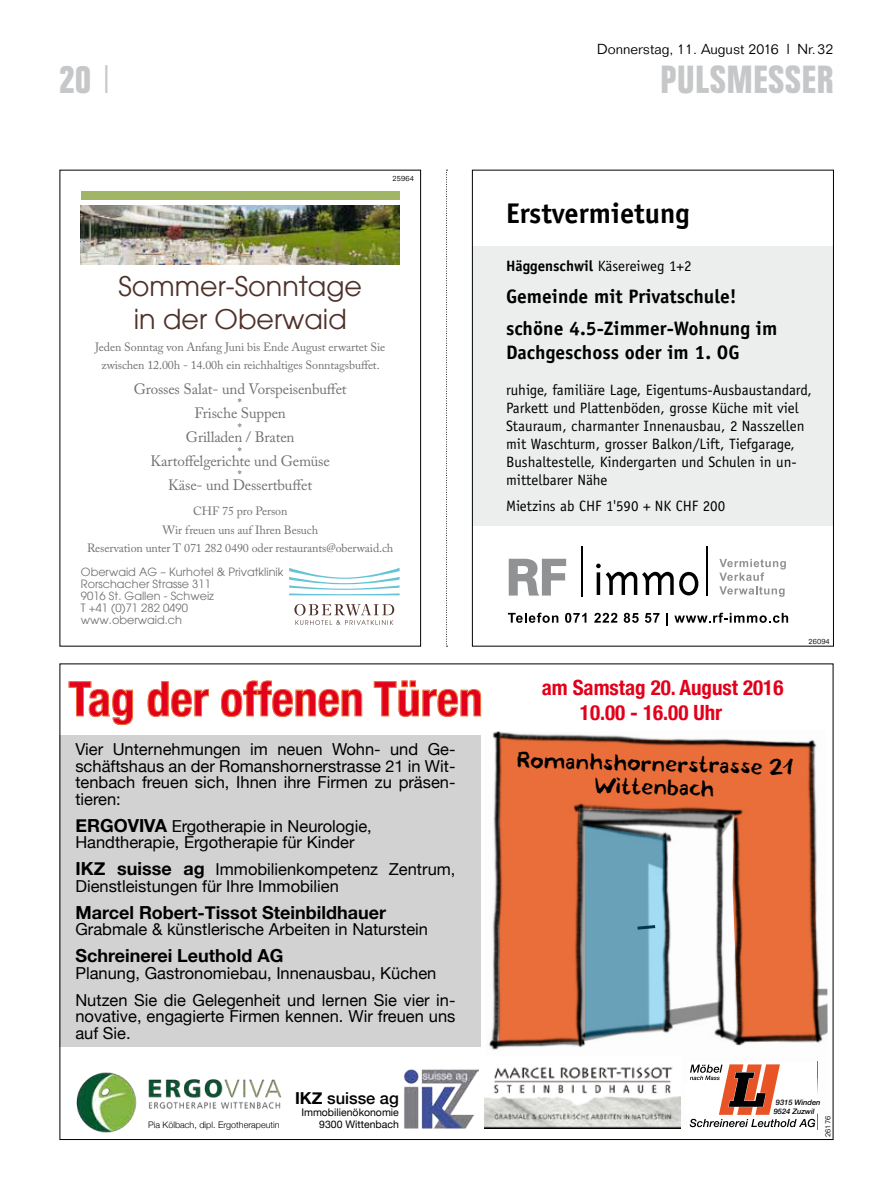
<style>
.page{position:relative;width:893px;height:1191px;background:#fff}
.page>*{position:absolute;margin:0;border:0;box-sizing:border-box;transform-origin:0 0}
.t1{font:700 condensed 48px "Helvetica Neue";color:#e2001a}
.t2{font:700 39px "Folio Condensed BQ";letter-spacing:.03em;color:#c6c7c8}
.t3{font:700 28.5px "Officina Sans";color:#000}
.t4{font:27px/33px "Avant Garde";color:#4f3129;text-align:center}
.t5{font:700 condensed 21px "Helvetica Neue";color:#e2001a}
.t6{font:700 19.5px/32px "Officina Sans";color:#000}
.t7{font:19.5px/23.4px "Blemished";color:#000;text-align:center}
.t8{font:700 18px "Helvetica Neue";color:#000}
.t9{font:16.5px/16.5px "Helvetica Neue";color:#000}
.t10{font:500 16.5px "Helvetica Neue";color:#000}
.t11{font:15px/18px "Officina Sans";color:#000}
.t12{font:15px/24px "Adobe Caslon Pro";letter-spacing:-.01em;color:#707172;text-align:center}
.t13{font:300 14.25px "Folio";color:#000}
.t14{font:12px/18px "Adobe Caslon Pro";letter-spacing:-.01em;color:#707172;text-align:center}
.t15{font:600 12px/24.6px "Adobe Caslon Pro";color:#707172;text-align:justify}
.t16{font:11.25px/12px "Avant Garde";color:#707172}
.t17{font:10.5px/12px "Helvetica Neue";color:#000;text-align:right}
.t18{font:300 9px "Helvetica Neue";color:#000}
.t19{font:italic 500 7.5px/9px "Helvetica Neue";color:#000}
.t20{font:300 7.5px "Folio";letter-spacing:.02em;color:#000}
.s1{font-family:"Folio";font-weight:300}
.s2{font-weight:700;font-size:18px}
.s3{font-weight:700}
</style>
<div class="page">
<svg style="left:446px;top:170px;width:1px;height:477px"></svg>
<img style="left:489px;top:731px;width:339px;height:395px">
<svg style="left:68px;top:681px;width:65px;height:44px"></svg>
<svg style="left:147px;top:681px;width:62px;height:36px"></svg>
<svg style="left:221px;top:680px;width:141px;height:37px"></svg>
<svg style="left:373px;top:680px;width:108px;height:37px"></svg>
<img style="left:485px;top:1056px;width:195px;height:72px">
<img style="left:404px;top:1069px;width:74px;height:60px">
<div style="left:60px;top:735px;width:421px;height:311px;background:#d2d2d2"></div>
<svg style="left:685px;top:1062px;width:134px;height:67px"></svg>
<svg style="left:498px;top:736px;width:320px;height:308px;background:#bb6e4d"></svg>
<img style="left:585px;top:825px;width:80px;height:213px">
<img style="left:76px;top:1072px;width:206px;height:61px">
<div style="left:81px;top:191px;width:319px;height:9px;background:#a1b566"></div>
<svg style="left:289px;top:568px;width:111px;height:27px"></svg>
<svg style="left:294px;top:604px;width:100px;height:21px"></svg>
<img style="left:81px;top:206px;width:319px;height:59px">
<div style="left:472px;top:246px;width:361px;height:280px;background:#eceded"></div>
<svg style="left:507px;top:546px;width:282px;height:80px"></svg>
<p class="t2" style="left:60px;top:58px;width:53px">20 <span class="s1">|</span></p>
<p class="t13" style="left:597px;top:40px;width:238px">Donnerstag, 11. August 2016 l Nr.32</p>
<h2 class="t2" style="left:661px;top:58px;width:174px">PULSMESSER</h2>
<p class="t20" style="left:393px;top:174px;width:23px">25964</p>
<p class="t4" style="left:118px;top:269px;width:245px">Sommer-Sonntage in der Oberwaid</p>
<p class="t14" style="left:95px;top:337px;width:292px">Jeden Sonntag von Anfang Juni bis Ende August erwartet Sie zwischen 12.00h - 14.00h ein reichhaltiges Sonntagsbuffet.</p>
<p class="t12" style="left:134px;top:376px;width:214px">Grosses Salat- und Vorspeisenbuffet<br>Frische Suppen<br>Grilladen / Braten<br>Kartoffelgerichte und Gemüse<br>Käse- und Dessertbuffet</p>
<p class="t15" style="left:238px;top:391px;width:6px">* * *</p>
<p class="t15" style="left:238px;top:462px;width:5px">*</p>
<p class="t14" style="left:162px;top:502px;width:157px;line-height:18.8px">CHF 75 pro Person<br>Wir freuen uns auf Ihren Besuch</p>
<p class="t14" style="left:87px;top:538px;width:308px">Reservation unter T 071 282 0490 oder restaurants@oberwaid.ch</p>
<p class="t16" style="left:81px;top:566px;width:204px">Oberwaid AG – Kurhotel &amp; Privatklinik<br>Rorschacher Strasse 311<br>9016 St. Gallen - Schweiz<br>T +41 (0)71 282 0490 www.oberwaid.ch</p>
<p class="t1" style="left:68px;top:659px;width:416px">Tag der offenen Türen</p>
<p class="t9" style="left:75px;top:742px;width:382px;text-align:justify">Vier Unternehmungen im neuen Wohn- und Ge&shy;schäftshaus an der Romanshornerstrasse 21 in Wit&shy;tenbach freuen sich, Ihnen ihre Firmen zu präsen&shy;tieren:</p>
<p class="t9" style="left:75px;top:818px;width:298px"><span class="s2">ERGOVIVA</span> Ergotherapie in Neurologie,<br>Handtherapie, Ergotherapie für Kinder</p>
<p class="t9" style="left:75px;top:862px;width:382px"><span class="s2">IKZ suisse ag</span> Immobilienkompetenz Zentrum,<br>Dienstleistungen für Ihre Immobilien</p>
<p class="t8" style="left:75px;top:898px;width:312px">Marcel Robert-Tissot Steinbildhauer</p>
<p class="t9" style="left:75px;top:922px;width:354px">Grabmale &amp; künstlerische Arbeiten in Naturstein</p>
<p class="t8" style="left:75px;top:941px;width:210px">Schreinerei Leuthold AG</p>
<p class="t9" style="left:75px;top:960px;width:382px;line-height:27px">Planung, Gastronomiebau, Innenausbau, Küchen<br>Nutzen Sie die Gelegenheit und lernen Sie vier in-</p>
<p class="t9" style="left:75px;top:1009px;width:382px">novative, engagierte Firmen kennen. Wir freuen uns auf Sie.</p>
<p class="t3" style="left:506px;top:196px;width:185px">Erstvermietung</p>
<p class="t11" style="left:506px;top:257px;width:187px"><span class="s3">Häggenschwil</span> Käsereiweg 1+2</p>
<p class="t6" style="left:506px;top:280px;width:273px">Gemeinde mit Privatschule! schöne 4.5-Zimmer-Wohnung im</p>
<p class="t6" style="left:506px;top:336px;width:235px">Dachgeschoss oder im 1. OG</p>
<p class="t11" style="left:506px;top:381px;width:308px">ruhige, familiäre Lage, Eigentums-Ausbaustandard, Parkett und Plattenböden, grosse Küche mit viel Stauraum, charmanter Innenausbau, 2 Nasszellen mit Waschturm, grosser Balkon/Lift, Tiefgarage, Bushaltestelle, Kindergarten und Schulen in un&shy;mittelbarer Nähe</p>
<p class="t11" style="left:506px;top:497px;width:221px">Mietzins ab CHF 1'590 + NK CHF 200</p>
<p class="t5" style="left:542px;top:670px;width:243px">am Samstag 20. August 2016</p>
<p class="t5" style="left:580px;top:695px;width:144px">10.00 - 16.00 Uhr</p>
<p class="t7" style="left:518px;top:747px;width:278px;rotate:2deg">Romanhshornerstrasse 21<br>Wittenbach</p>
<p class="t20" style="left:808px;top:636px;width:23px">26094</p>
<p class="t10" style="left:295px;top:1085px;width:105px"><span class="s3">IKZ</span> suisse ag</p>
<p class="t17" style="left:301px;top:1107px;width:99px">Immobilienökonomie<br>9300 Wittenbach</p>
<p class="t19" style="left:774px;top:1097px;width:48px">9315 Winden<br>9524 Zuzwil</p>
<p class="t18" style="left:148px;top:1117px;width:133px">Pia Kölbach, dipl. Ergotherapeutin</p>
<p class="t20" style="left:823px;top:1137px;width:23px;rotate:-90deg">26176</p>
</div>
